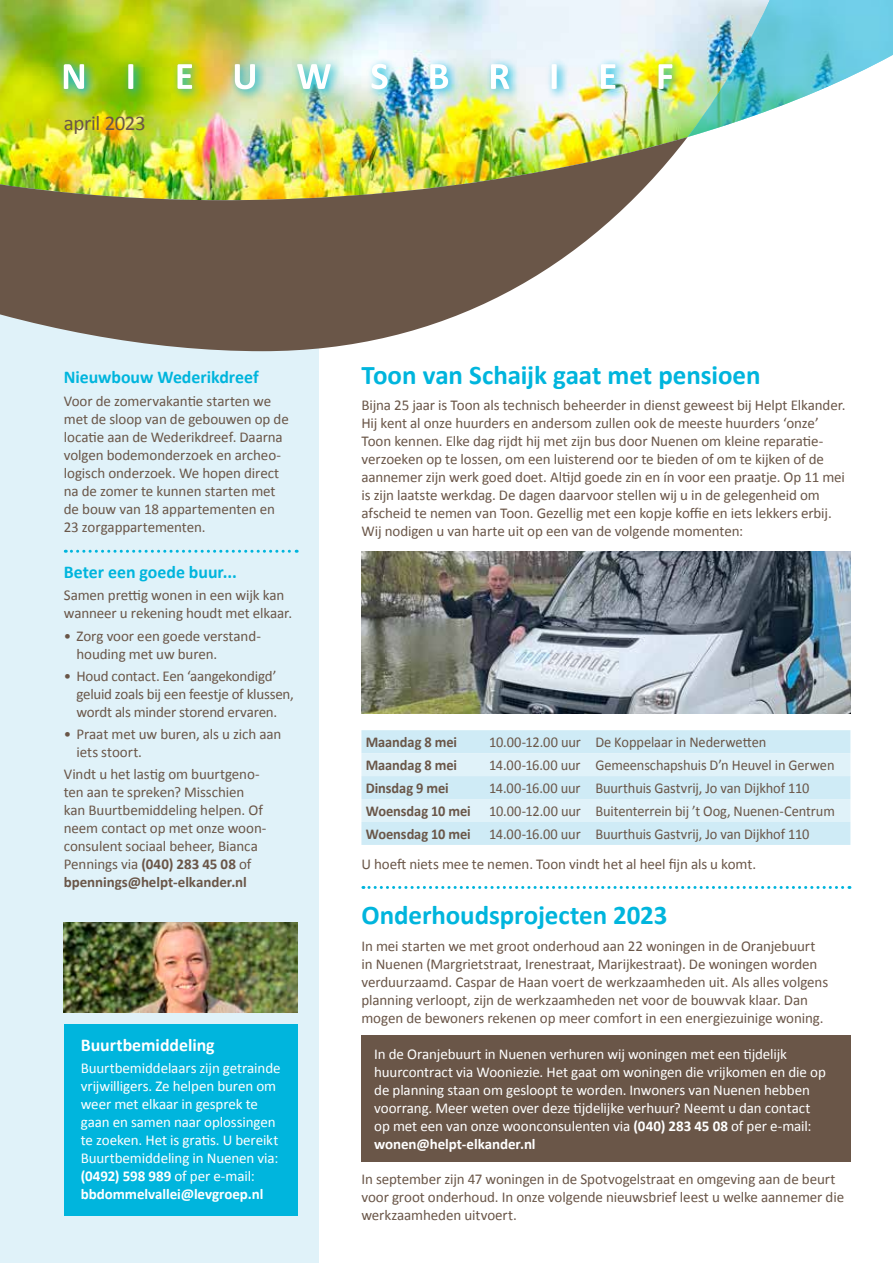
<style>
.page{position:relative;width:893px;height:1263px;background:#fff}
.page>*{position:absolute;margin:0;border:0;box-sizing:border-box;transform-origin:0 0}
.t1{font:700 27px "Calibri";letter-spacing:-.005em;color:#00b5dd}
.t2{font:21px "Calibri";letter-spacing:-.02em;color:#6a5648}
.t3{font:700 18px "Calibri";color:#00b5dd}
.t4{font:700 18px "Calibri";color:#fff}
.t5{font:15px/18px "Calibri";letter-spacing:-.01em;color:#6a5648}
.t6{font:15px/18px "Calibri";letter-spacing:-.01em;color:#fff}
.t7{font:15px/23px "Calibri";letter-spacing:-.01em;color:#6a5648;scale:.96 1}
.t8{font:700 15px "Calibri";letter-spacing:-.005em;color:#6a5648;scale:.96 1}
.s1{font-weight:700}
</style>
<div class="page">
<div style="left:0;top:0;width:319px;height:1263px;background:#e0f2f9"></div>
<img style="left:688px;top:0;width:205px;height:137px">
<img style="left:0;top:0;width:688px;height:351px">
<img style="left:58px;top:58px;width:626px;height:43px">
<img style="left:64px;top:64px;width:608px;height:25px">
<svg style="left:65px;top:550px;width:232px;height:3px"></svg>
<div style="left:361px;top:730px;width:489px;height:115px;background:#cfebf6"></div>
<svg style="left:361px;top:753px;width:489px;height:69px;background:#daeff8"></svg>
<img style="left:64px;top:923px;width:234px;height:89px">
<img style="left:361px;top:551px;width:489px;height:162px">
<svg style="left:363px;top:886px;width:487px;height:3px"></svg>
<div style="left:361px;top:1035px;width:489px;height:127px;background:#6a5648"></div>
<div style="left:64px;top:1025px;width:234px;height:191px;background:#00b5dd"></div>
<h2 class="t2" style="left:64px;top:109px;width:84px">april 2023</h2>
<p class="t3" style="left:64px;top:366px;width:196px">Nieuwbouw Wederikdreef</p>
<p class="t5" style="left:64px;top:391px;width:227px">Voor de zomervakantie starten we met de sloop van de gebouwen op de locatie aan de Wederikdreef. Daarna volgen bodemonderzoek en archeo&shy;logisch onderzoek. We hopen direct na de zomer te kunnen starten met de bouw van 18 appartementen en<br>23 zorgappartementen.</p>
<p class="t3" style="left:64px;top:561px;width:175px">Beter een goede buur...</p>
<p class="t5" style="left:64px;top:586px;width:230px">Samen prettig wonen in een wijk kan wanneer u rekening houdt met elkaar.</p>
<p class="t5" style="left:77px;top:626px;width:186px;text-indent:-13px">• Zorg voor een goede verstand&shy;houding met uw buren.</p>
<p class="t5" style="left:77px;top:666px;width:219px;text-indent:-13px">• Houd contact. Een ‘aangekondigd’ geluid zoals bij een feestje of klussen, wordt als minder storend ervaren.</p>
<p class="t5" style="left:77px;top:724px;width:206px;text-indent:-13px">• Praat met uw buren, als u zich aan iets stoort.</p>
<p class="t5" style="left:64px;top:765px;width:204px">Vindt u het lastig om buurtgeno&shy;ten aan te spreken? Misschien kan Buurtbemiddeling helpen. Of neem contact op met onze woon&shy;consulent sociaal beheer, Bianca<br>Pennings via <span class="s1">(040) 283 45 08</span> of <span class="s1">bpennings@helpt-elkander.nl</span></p>
<p class="t4" style="left:81px;top:1034px;width:135px">Buurtbemiddeling</p>
<p class="t6" style="left:81px;top:1058px;width:201px">Buurtbemiddelaars zijn getrainde vrijwilligers. Ze helpen buren om weer met elkaar in gesprek te gaan en samen naar oplossingen te zoeken. Het is gratis. U bereikt<br>Buurtbemiddeling in Nuenen via: <span class="s1">(0492) 598 989</span> of per e-mail: <span class="s1">bbdommelvallei@levgroep.nl</span></p>
<h1 class="t1" style="left:361px;top:358px;width:401px">Toon van Schaijk gaat met pensioen</h1>
<p class="t5" style="left:361px;top:396px;width:486px">Bijna 25 jaar is Toon als technisch beheerder in dienst geweest bij Helpt Elkander.<br>Hij kent al onze huurders en andersom zullen ook de meeste huurders ‘onze’ Toon kennen. Elke dag rijdt hij met zijn bus door Nuenen om kleine reparatie&shy;verzoeken op te lossen, om een luisterend oor te bieden of om te kijken of de aannemer zijn werk goed doet. Altijd goede zin en ín voor een praatje. Op 11 mei is zijn laatste werkdag. De dagen daarvoor stellen wij u in de gelegenheid om afscheid te nemen van Toon. Gezellig met een kopje koffie en iets lekkers erbij.<br>Wij nodigen u van harte uit op een van de volgende momenten:</p>
<p class="t8" style="left:366px;top:732px;width:97px">Maandag 8 mei</p>
<p class="t7" style="left:489px;top:730px;width:290px">10.00-12.00 uur De Koppelaar in Nederwetten</p>
<p class="t8" style="left:366px;top:755px;width:97px">Maandag 8 mei</p>
<p class="t7" style="left:489px;top:752px;width:361px">14.00-16.00 uur Gemeenschapshuis D’n Heuvel in Gerwen</p>
<p class="t8" style="left:366px;top:778px;width:88px">Dinsdag 9 mei</p>
<p class="t7" style="left:366px;top:775px;width:490px;text-indent:123px">14.00-16.00 uur Buurthuis Gastvrij, Jo van Dijkhof 110<br><span class="s1">Woensdag 10 mei</span> 10.00-12.00 uur Buitenterrein bij ’t Oog, Nuenen-Centrum<br><span class="s1">Woensdag 10 mei</span> 14.00-16.00 uur Buurthuis Gastvrij, Jo van Dijkhof 110</p>
<p class="t5" style="left:361px;top:854px;width:396px">U hoeft niets mee te nemen. Toon vindt het al heel fijn als u komt.</p>
<h1 class="t1" style="left:361px;top:898px;width:308px">Onderhoudsprojecten 2023</h1>
<p class="t5" style="left:361px;top:936px;width:468px">In mei starten we met groot onderhoud aan 22 woningen in de Oranjebuurt in Nuenen (Margrietstraat, Irenestraat, Marijkestraat). De woningen worden verduurzaamd. Caspar de Haan voert de werkzaamheden uit. Als alles volgens planning verloopt, zijn de werkzaamheden net voor de bouwvak klaar. Dan mogen de bewoners rekenen op meer comfort in een energiezuinige woning.</p>
<p class="t6" style="left:374px;top:1045px;width:453px">In de Oranjebuurt in Nuenen verhuren wij woningen met een tijdelijk huurcontract via Wooniezie. Het gaat om woningen die vrijkomen en die op de planning staan om gesloopt te worden. Inwoners van Nuenen hebben voorrang. Meer weten over deze tijdelijke verhuur? Neemt u dan contact op met een van onze woonconsulenten via <span class="s1">(040) 283 45 08</span> of per e-mail: <span class="s1">wonen@helpt-elkander.nl</span></p>
<p class="t5" style="left:361px;top:1169px;width:484px">In september zijn 47 woningen in de Spotvogelstraat en omgeving aan de beurt voor groot onderhoud. In onze volgende nieuwsbrief leest u welke aannemer die werkzaamheden uitvoert.</p>
</div>
